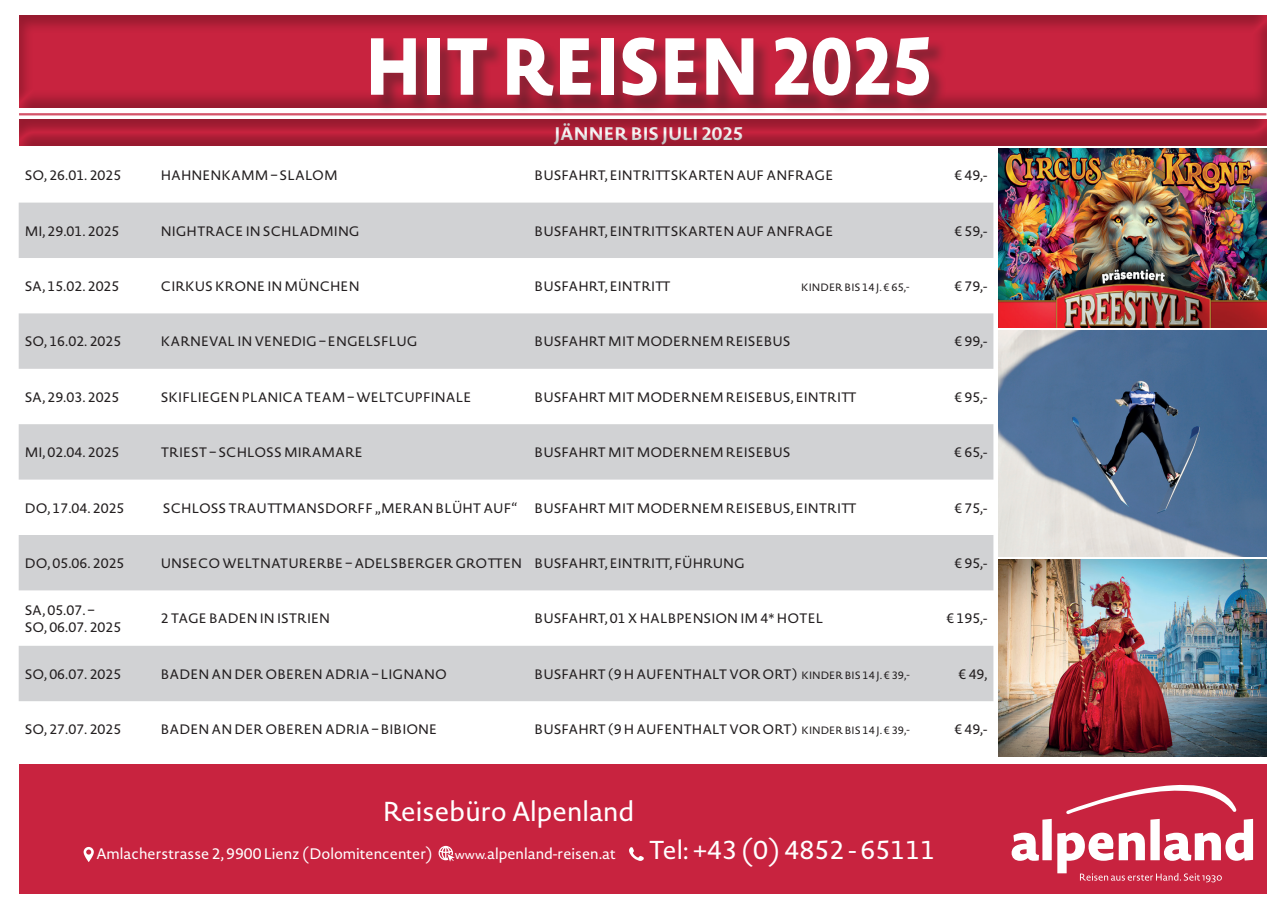
<style>
.page{position:relative;width:1280px;height:910px;background:#fff}
.page>*{position:absolute;margin:0;border:0;box-sizing:border-box;transform-origin:0 0}
.t1{font:800 79.5px "Novel Sans Pro";color:#fff;scale:.87 1}
.t2{font:27px "Novel Sans Pro";color:#fff}
.t3{font:25.5px "Novel Sans Pro";color:#fff}
.t4{font:700 18px "Novel Sans Pro";color:#fff}
.t5{font:15px "Novel Sans Pro";color:#fff}
.t6{font:13.5px "Novel Sans Pro";color:#231f20}
.t7{font:10.5px "Novel Sans Pro";color:#231f20}
.s1{font-size:10.5px}
.s2{font-size:12px}
</style>
<div class="page">
<div style="left:995px;top:765px;width:271px;height:129px;background:#c8233f"></div>
<div style="left:18px;top:14px;width:1249px;height:95px;background:#231f20;opacity:.3"></div>
<hr style="left:19px;top:113px;width:1247px;height:1px;background:#c8233f">
<hr style="left:19px;top:115px;width:1247px;height:1px;background:#c8233f">
<svg style="left:19px;top:203px;width:974px;height:498px;fill:#d1d2d4"></svg>
<div style="left:373px;top:39px;width:574px;height:75px;background:#231f20;opacity:.36"></div>
<div style="left:18px;top:118px;width:1249px;height:28px;background:#231f20;opacity:.3"></div>
<img style="left:998px;top:330px;width:268px;height:227px">
<img style="left:998px;top:149px;width:268px;height:178px">
<img style="left:998px;top:559px;width:268px;height:197px">
<div style="left:19px;top:765px;width:979px;height:129px;background:#c8233f"></div>
<svg style="left:84px;top:847px;width:10px;height:15px"></svg>
<svg style="left:439px;top:846px;width:16px;height:16px"></svg>
<svg style="left:629px;top:847px;width:15px;height:14px"></svg>
<svg style="left:1011px;top:785px;width:242px;height:97px"></svg>
<p class="t1" style="left:365px;top:6px;width:653px">HIT REISEN 2025</p>
<h3 class="t4" style="left:554px;top:120px;width:191px">JÄNNER BIS JULI 2025</h3>
<p class="t6" style="left:25px;top:166px;width:98px">SO, 26.01. 2025</p>
<p class="t6" style="left:161px;top:166px;width:178px">HAHNENKAMM – SLALOM</p>
<p class="t6" style="left:535px;top:166px;width:300px">BUSFAHRT, EINTRITTSKARTEN AUF ANFRAGE</p>
<p class="t6" style="left:954px;top:166px;width:35px">€ 49,-</p>
<p class="t6" style="left:25px;top:221px;width:96px">MI, 29.01. 2025</p>
<p class="t6" style="left:161px;top:221px;width:200px">NIGHTRACE IN SCHLADMING</p>
<p class="t6" style="left:535px;top:221px;width:300px">BUSFAHRT, EINTRITTSKARTEN AUF ANFRAGE</p>
<p class="t6" style="left:954px;top:221px;width:35px">€ 59,-</p>
<p class="t6" style="left:25px;top:276px;width:96px">SA, 15.02. 2025</p>
<p class="t6" style="left:161px;top:276px;width:200px">CIRKUS KRONE IN MÜNCHEN</p>
<p class="t6" style="left:535px;top:276px;width:138px">BUSFAHRT, EINTRITT</p>
<p class="t7" style="left:801px;top:280px;width:110px">KINDER BIS 14 J. € 65,-</p>
<p class="t6" style="left:954px;top:276px;width:35px">€ 79,-</p>
<p class="t6" style="left:25px;top:332px;width:98px">SO, 16.02. 2025</p>
<p class="t6" style="left:161px;top:332px;width:258px">KARNEVAL IN VENEDIG – ENGELSFLUG</p>
<p class="t6" style="left:535px;top:332px;width:258px">BUSFAHRT MIT MODERNEM REISEBUS</p>
<p class="t6" style="left:954px;top:332px;width:35px">€ 99,-</p>
<p class="t6" style="left:25px;top:387px;width:96px">SA, 29.03. 2025</p>
<p class="t6" style="left:161px;top:387px;width:312px">SKIFLIEGEN PLANICA TEAM – WELTCUPFINALE</p>
<p class="t6" style="left:535px;top:387px;width:324px">BUSFAHRT MIT MODERNEM REISEBUS, EINTRITT</p>
<p class="t6" style="left:954px;top:387px;width:35px">€ 95,-</p>
<p class="t6" style="left:25px;top:443px;width:96px">MI, 02.04. 2025</p>
<p class="t6" style="left:161px;top:443px;width:204px">TRIEST – SCHLOSS MIRAMARE</p>
<p class="t6" style="left:535px;top:443px;width:258px">BUSFAHRT MIT MODERNEM REISEBUS</p>
<p class="t6" style="left:954px;top:443px;width:35px">€ 65,-</p>
<p class="t6" style="left:25px;top:498px;width:101px">DO, 17.04. 2025</p>
<p class="t6" style="left:163px;top:498px;width:356px">SCHLOSS TRAUTTMANSDORFF „MERAN BLÜHT AUF“</p>
<p class="t6" style="left:535px;top:498px;width:324px">BUSFAHRT MIT MODERNEM REISEBUS, EINTRITT</p>
<p class="t6" style="left:954px;top:498px;width:35px">€ 75,-</p>
<p class="t6" style="left:25px;top:553px;width:101px">DO, 05.06. 2025</p>
<p class="t6" style="left:161px;top:553px;width:363px">UNSECO WELTNATURERBE – ADELSBERGER GROTTEN</p>
<p class="t6" style="left:535px;top:553px;width:212px">BUSFAHRT, EINTRITT, FÜHRUNG</p>
<p class="t6" style="left:954px;top:553px;width:35px">€ 95,-</p>
<p class="t6" style="left:25px;top:600px;width:71px">SA, 05.07. –</p>
<p class="t6" style="left:25px;top:617px;width:98px">SO, 06.07. 2025</p>
<p class="t6" style="left:161px;top:609px;width:171px">2 TAGE BADEN IN ISTRIEN</p>
<p class="t6" style="left:535px;top:609px;width:290px">BUSFAHRT, 01 X HALBPENSION IM 4* HOTEL</p>
<p class="t6" style="left:946px;top:609px;width:42px">€ 195,-</p>
<p class="t6" style="left:25px;top:664px;width:98px">SO, 06.07. 2025</p>
<p class="t6" style="left:161px;top:664px;width:288px">BADEN AN DER OBEREN ADRIA – LIGNANO</p>
<p class="t6" style="left:535px;top:664px;width:377px">BUSFAHRT (9 H AUFENTHALT VOR ORT) <span class="s1">KINDER BIS 14 J. € 39,-</span></p>
<p class="t6" style="left:958px;top:664px;width:30px">€ 49,</p>
<p class="t6" style="left:25px;top:720px;width:98px">SO, 27.07. 2025</p>
<p class="t6" style="left:161px;top:720px;width:278px">BADEN AN DER OBEREN ADRIA – BIBIONE</p>
<p class="t6" style="left:535px;top:720px;width:377px">BUSFAHRT (9 H AUFENTHALT VOR ORT) <span class="s1">KINDER BIS 14 J. € 39,-</span></p>
<p class="t6" style="left:954px;top:720px;width:35px">€ 49,-</p>
<h2 class="t2" style="left:383px;top:792px;width:253px">Reisebüro Alpenland</h2>
<p class="t5" style="left:96px;top:842px;width:338px">Amlacherstrasse 2, 9900 Lienz (Dolomitencenter)</p>
<p class="t5" style="left:455px;top:842px;width:163px"><span class="s2">www.</span>alpenland-reisen.at</p>
<h3 class="t3" style="left:649px;top:831px;width:288px">Tel: +43 (0) 4852 - 65111</h3>
</div>
